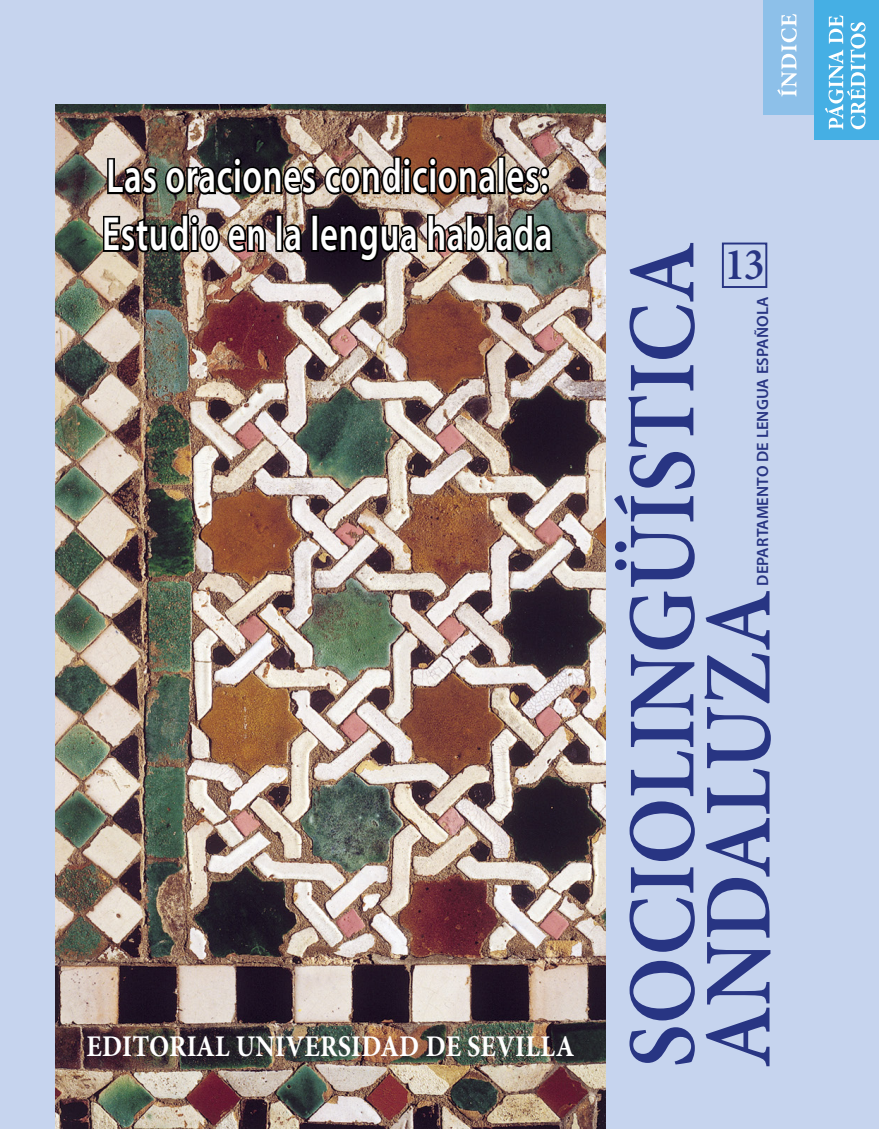
<style>
.page{position:relative;width:879px;height:1129px;background:#fff}
.page>*{position:absolute;margin:0;border:0;box-sizing:border-box;transform-origin:0 0}
.t1{font:600 96px/76px "Minion Pro";color:#283583;scale:.92 1}
.t2{font:600 48.2px/57.8px "Myriad Pro";letter-spacing:.02em;color:#fff;scale:.72 1}
.t3{font:600 45.4px "Minion Pro";color:#283583;scale:.93 1}
.t4{font:700 30px "Minion Pro";letter-spacing:.01em;color:#fff;scale:.88 1}
.t5{font:600 16.4px "Myriad Pro";letter-spacing:.01em;color:#283583}
</style>
<div class="page">
<div style="left:0;top:0;width:879px;height:1128px;background:#c6d4ee"></div>
<img style="left:55px;top:104px;width:550px;height:1024px">
<img style="left:101px;top:104px;width:453px;height:255px">
<div style="left:722px;top:242px;width:45px;height:46px;border:2px solid #283583"></div>
<div style="left:763px;top:0;width:52px;height:114px;background:#8dc0e9"></div>
<svg style="left:777px;top:14px;width:20px;height:82px"></svg>
<div style="left:814px;top:0;width:65px;height:140px;background:#45afe4"></div>
<svg style="left:825px;top:15px;width:40px;height:114px"></svg>
<p class="t2" style="left:102px;top:146px;width:627px">Las oraciones condicionales:<br>Estudio en la lengua hablada</p>
<p class="t4" style="left:87px;top:1024px;width:556px">EDITORIAL UNIVERSIDAD DE SEVILLA</p>
<h1 class="t1" style="left:624px;top:1067px;width:899px;rotate:-90deg">SOCIOLINGÜÍSTICA<br>ANDALUZA</h1>
<p class="t3" style="left:724px;top:233px;width:45px">13</p>
<p class="t5" style="left:752px;top:585px;width:291px;rotate:-90deg">DEPARTAMENTO DE LENGUA ESPAÑOLA</p>
</div>
